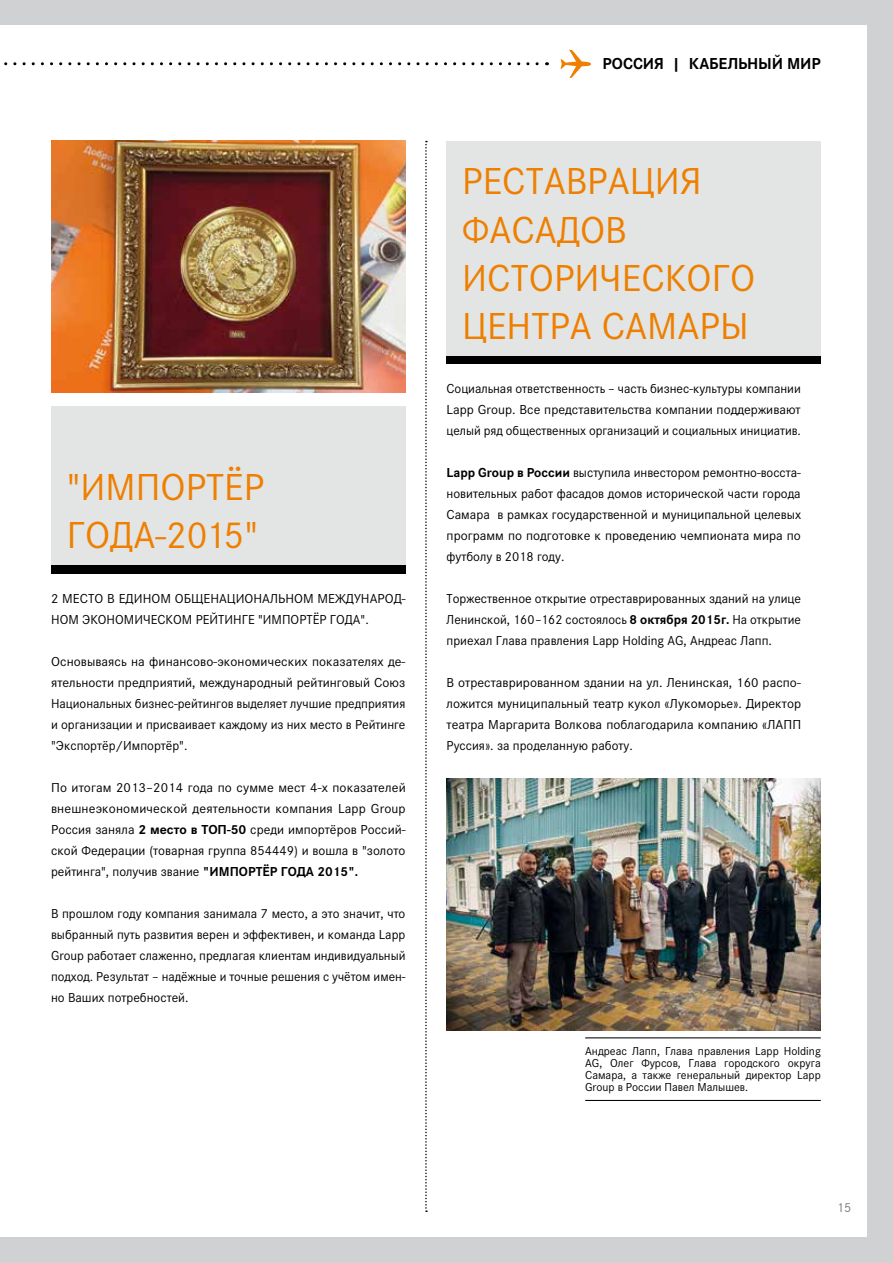
<style>
.page{position:relative;width:893px;height:1263px;background:#d0d1d2}
.page>*{position:absolute;margin:0;border:0;box-sizing:border-box;transform-origin:0 0}
.t1{font:39px/48px "Corporate STOT";color:#ee7f00}
.t2{font:700 16.5px "Corporate STOT";color:#000}
.t3{font:13.5px/21px "Corporate STOT";color:#000;text-align:justify}
.t4{font:700 13.5px "Corporate STOT";color:#000}
.t5{font:13.5px "Corporate STOT";color:#7b7c7e}
.t6{font:12px/12px "Corporate STOT";color:#000;text-align:justify}
.s1{font-weight:700}
</style>
<div class="page">
<div style="left:0;top:26px;width:867px;height:1211px;background:#fff"></div>
<svg style="left:560px;top:50px;width:31px;height:28px"></svg>
<svg style="left:4px;top:62px;width:543px;height:3px"></svg>
<img style="left:51px;top:141px;width:354px;height:252px">
<img style="left:447px;top:778px;width:374px;height:252px">
<div style="left:51px;top:565px;width:354px;height:9px;background:#000"></div>
<div style="left:51px;top:406px;width:354px;height:159px;background:#e3e4e4"></div>
<svg style="left:425px;top:141px;width:2px;height:1071px"></svg>
<div style="left:447px;top:355px;width:374px;height:9px;background:#000"></div>
<div style="left:446px;top:141px;width:375px;height:214px;background:#e3e4e4"></div>
<hr style="left:585px;top:1037px;width:236px;height:1px;background:#000">
<hr style="left:585px;top:1100px;width:236px;height:1px;background:#000">
<h1 class="t1" style="left:67px;top:464px;width:195px">"ИМ ПОРТЁР<br>ГОДА-2015"</h1>
<p class="t3" style="left:51px;top:588px;width:30px">2 место</p>
<p class="t3" style="left:107px;top:588px;width:105px">в едином общенац</p>
<p class="t3" style="left:236px;top:588px;width:18px">ионал</p>
<p class="t3" style="left:278px;top:588px;width:129px">ьно м междуна род-</p>
<p class="t3" style="left:51px;top:609px;width:41px">но м эконо</p>
<p class="t3" style="left:124px;top:609px;width:28px">мическо</p>
<p class="t3" style="left:182px;top:609px;width:59px">м рейтинге</p>
<p class="t3" style="left:258px;top:609px;width:112px">"ИМ ПОРТЁР ГОДА".</p>
<p class="t3" style="left:51px;top:651px;width:356px">Основываясь на финансово-экономических показателях де&shy;ятельности предприятий, международный рейтинговый Союз Национальных бизнес-рейтингов выделяет лучшие предприятия и организации и присваивает каждому из них место в Рейтинге "Экспортёр/И мпортёр".</p>
<p class="t3" style="left:51px;top:777px;width:356px">По итогам 2013–2014 года по сумме мест 4-х показателей внешнеэкономической деятельности компания Lapp Group Россия заняла <span class="s1">2 место в ТОП</span></p>
<p class="t3" style="left:51px;top:819px;width:356px;text-indent:176px"><span class="s1">-50</span> среди импортёров Россий&shy;ской Федерации (товарная группа 854449) и вошла в "золото рейтинга", получив звание <span class="s1">"И МПОРТ</span></p>
<p class="t4" style="left:262px;top:864px;width:35px">ЁР ГОДА</p>
<p class="t4" style="left:317px;top:864px;width:42px">2015".</p>
<p class="t3" style="left:51px;top:903px;width:356px">В прошлом году компания занимала 7 место, а это значит, что выбранный путь развития верен и эффективен, и команда Lapp Group работает слаженно, предлагая клиентам индивидуальный подход. Результат – надёжные и точные решения с учётом имен&shy;но Ваших потребностей.</p>
<p class="t2" style="left:602px;top:54px;width:11px">РОССИЯ</p>
<p class="t2" style="left:672px;top:54px;width:39px">| КАБЕЛЬНЫЙ</p>
<p class="t2" style="left:787px;top:54px;width:24px">МИР</p>
<h1 class="t1" style="left:462px;top:158px;width:294px">РЕСТАВРАЦИЯ<br>ФАСАДОВ<br>ИСТОРИЧЕСКОГО<br>ЦЕНТРА САМАРЫ</h1>
<p class="t3" style="left:447px;top:378px;width:356px">Социальная ответственность – часть бизнес-культуры компании Lapp Group. Все представительства компании поддерживают целый ряд общественных организаций и социальных инициатив.</p>
<p class="t3" style="left:447px;top:462px;width:356px"><span class="s1">Lapp Group в России</span> выступила инвестором ремонтно-восста&shy;новительных работ фасадов домов исторической части города Самара в рамках государственной и муниципальной целевых программ по подготовке к проведению чемпионата мира по футболу в 2018 году.</p>
<p class="t3" style="left:447px;top:588px;width:356px">Торжественное открытие отреставрированных зданий на улице Ленинской, 160–162 состоялось <span class="s1">8 октября 2015г.</span> На открытие приехал Глава правления Lapp Holding AG, Андреас Лапп.</p>
<p class="t3" style="left:447px;top:672px;width:356px">В отреставрированном здании на ул. Ленинская, 160 распо&shy;ложится муниципальный театр кукол «Лукоморье». Директор театра Маргарита Волкова поблагодарила компанию «ЛАПП Руссия». за проделанную работу.</p>
<p class="t6" style="left:585px;top:1045px;width:237px">Андреас Лапп, Глава правления Lapp Holding AG, Олег Фурсов, Глава городского округа Самара, а также генеральный директор Lapp Group в России Павел Малышев.</p>
<p class="t5" style="left:837px;top:1200px;width:16px">15</p>
</div>
